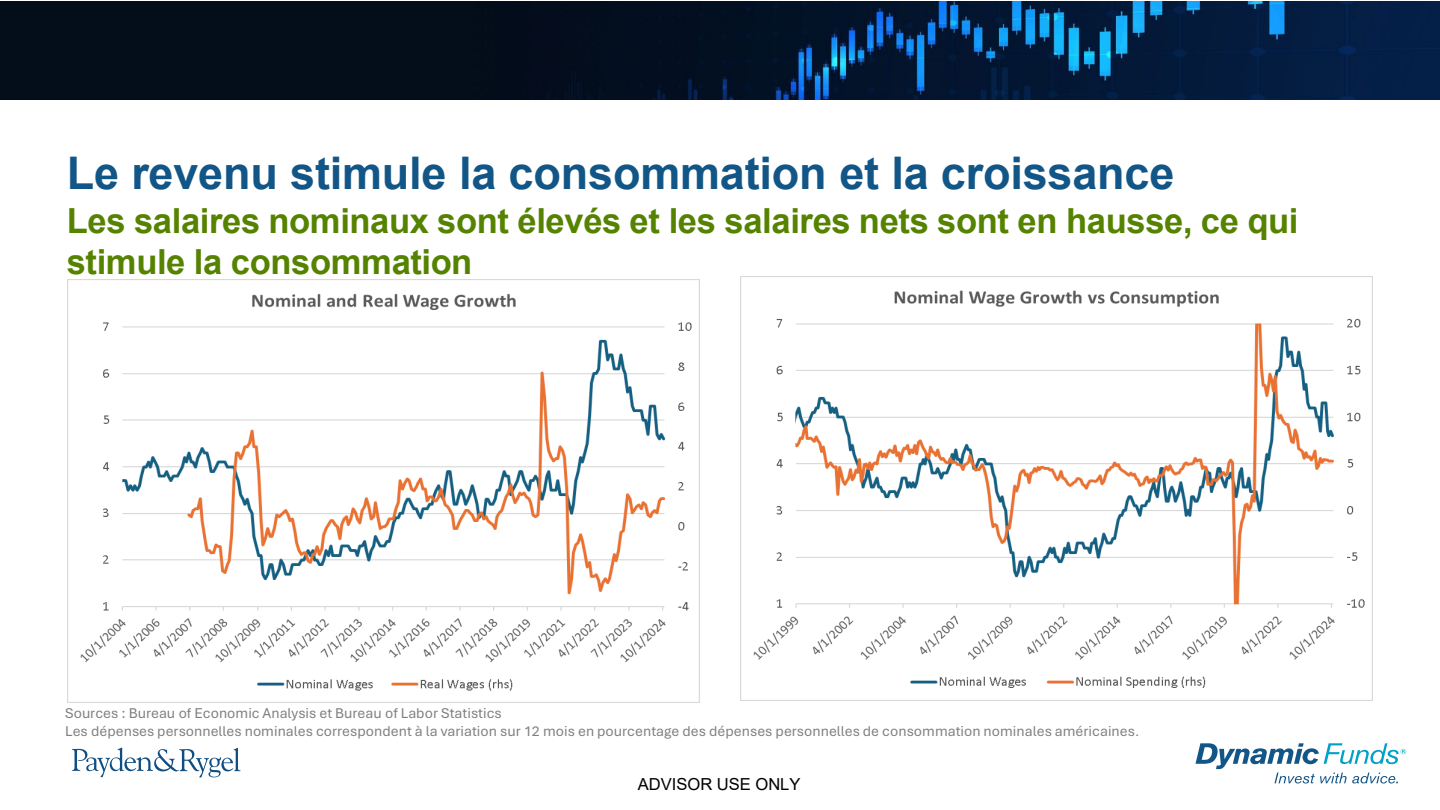
<style>
.page{position:relative;width:1440px;height:810px;background:#fff}
.page>*{position:absolute;margin:0;border:0;box-sizing:border-box;transform-origin:0 0}
.t1{font:700 45px "Arial";letter-spacing:-.005em;color:#125687}
.t2{font:700 34.5px/41.4px "Arial";letter-spacing:-.01em;color:#558300}
.t3{font:16.5px "Arial";letter-spacing:-.005em;color:#000}
.t4{font:15px "Aptos";letter-spacing:.005em;color:#7f7f7f}
.s1{font-family:"Arial"}
</style>
<div class="page">
<img style="left:0;top:2px;width:1440px;height:97px">
<svg style="left:72px;top:748px;width:169px;height:29px"></svg>
<svg style="left:1196px;top:743px;width:210px;height:41px"></svg>
<img style="left:68px;top:279px;width:632px;height:424px">
<img style="left:740px;top:277px;width:632px;height:424px">
<p class="t1" style="left:67px;top:142px;width:1109px">Le revenu stimule la consommation et la croissance</p>
<p class="t2" style="left:67px;top:200px;width:1233px">Les salaires nominaux sont élevés et les salaires nets sont en hausse, ce qui stimule la consommation</p>
<p class="t4" style="left:65px;top:703px;width:438px">Sources : Bureau of Economic Analysis et Bureau of Labor Statistics</p>
<p class="t4" style="left:65px;top:721px;width:1075px">Les dépenses personnelles nominales correspondent à la variation sur 12 mois en pourcentage des dépenses personnelles de consommation nominales américaines<span class="s1">.</span></p>
<p class="t3" style="left:638px;top:773px;width:164px">ADVISOR USE ONLY</p>
</div>
